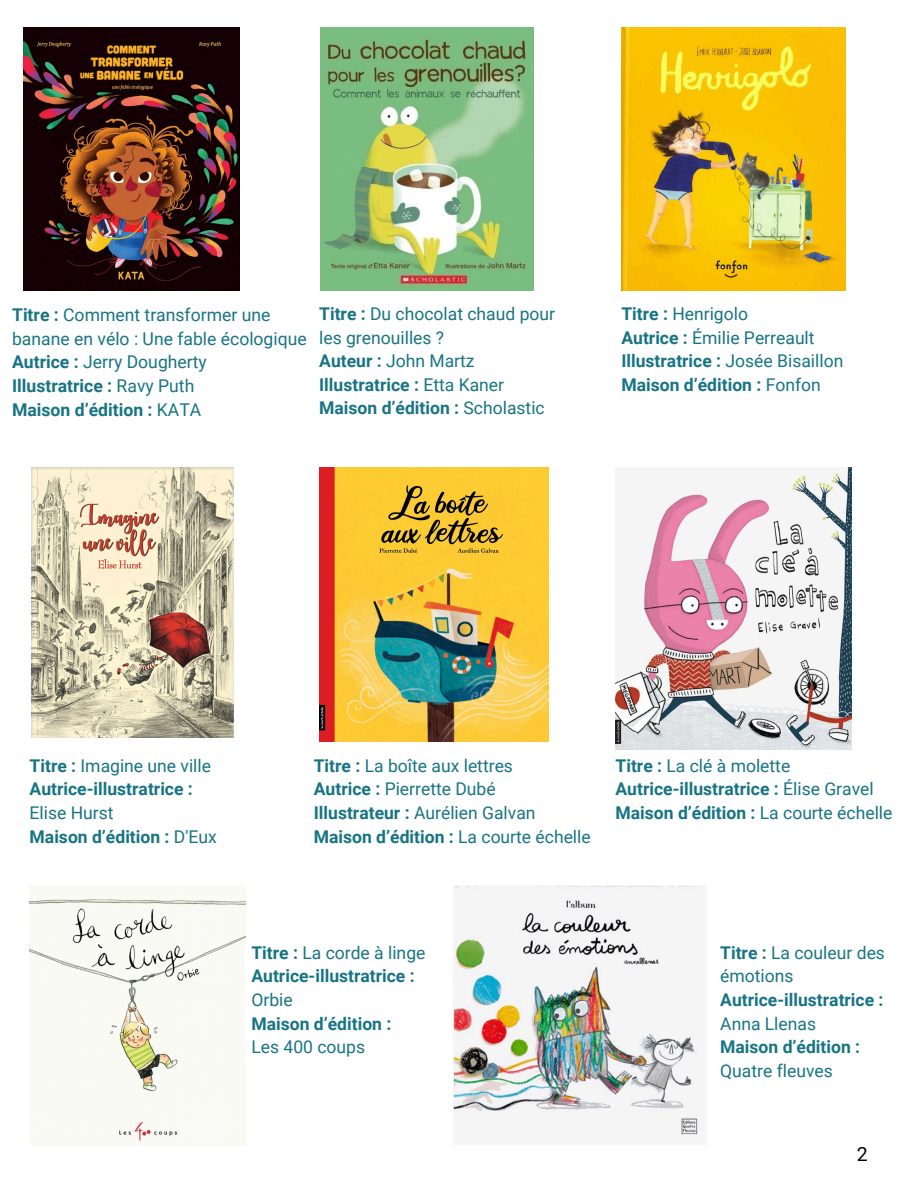
<style>
.page{position:relative;width:918px;height:1188px;background:#fff}
.page>*{position:absolute;margin:0;border:0;box-sizing:border-box;transform-origin:0 0}
.t1{font:19.5px "Roboto";color:#000}
.t2{font:700 17.55px/23.7px "Roboto";color:#187484}
.t3{font:17.55px/23.7px "Roboto";color:#187484}
.s1{font-weight:700}
.s2{font-weight:400}
</style>
<div class="page">
<img style="left:24px;top:27px;width:216px;height:263px">
<img style="left:320px;top:27px;width:213px;height:263px">
<img style="left:621px;top:27px;width:224px;height:263px">
<img style="left:31px;top:467px;width:203px;height:270px">
<img style="left:319px;top:467px;width:230px;height:275px">
<img style="left:616px;top:467px;width:236px;height:283px">
<img style="left:30px;top:889px;width:216px;height:254px">
<img style="left:453px;top:886px;width:246px;height:249px">
<svg style="left:83px;top:939px;width:163px;height:122px"></svg>
<p class="t3" style="left:12px;top:303px;width:296px"><span class="s1">Titre :</span> Comment transformer une banane en vélo : Une fable écologique<br><span class="s1">Autrice :</span> Jerry Dougherty<br><span class="s1">Illustratrice :</span> Ravy Puth<br><span class="s1">Maison d’édition :</span> KATA</p>
<p class="t3" style="left:319px;top:302px;width:237px"><span class="s1">Titre :</span> Du chocolat chaud pour les grenouilles ?<br><span class="s1">Auteur :</span> John Martz<br><span class="s1">Illustratrice :</span> Etta Kaner<br><span class="s1">Maison d’édition :</span> Scholastic</p>
<h1 class="t2" style="left:621px;top:302px;width:223px">Titre : <span class="s2">Henrigolo<br></span>Autrice : <span class="s2">Émilie Perreault<br></span>Illustratrice : <span class="s2">Josée Bisaillon<br></span>Maison d’édition : <span class="s2">Fonfon</span></h1>
<p class="t2" style="left:30px;top:754px;width:189px">Titre : <span class="s2">Imagine une ville<br></span>Autrice-illustratrice :<br><span class="s2">Elise Hurst<br></span>Maison d’édition : <span class="s2">D'Eux</span></p>
<p class="t3" style="left:314px;top:754px;width:278px"><span class="s1">Titre :</span> La boîte aux lettres<br><span class="s1">Autrice :</span> Pierrette Dubé<br><span class="s1">Illustrateur :</span> Aurélien Galvan<br><span class="s1">Maison d’édition :</span> La courte échelle</p>
<h1 class="t2" style="left:616px;top:754px;width:278px">Titre : <span class="s2">La clé à molette<br></span>Autrice-illustratrice : <span class="s2">Élise Gravel<br></span>Maison d’édition : <span class="s2">La courte échelle</span></h1>
<p class="t2" style="left:251px;top:941px;width:176px">Titre : <span class="s2">La corde à linge<br></span>Autrice-illustratrice :<br><span class="s2">Orbie<br></span>Maison d’édition :<br><span class="s2">Les 400 coups</span></p>
<h1 class="t2" style="left:720px;top:941px;width:166px">Titre : <span class="s2">La couleur des émotions<br></span>Autrice-illustratrice :<br><span class="s2">Anna Llenas<br></span>Maison d’édition :<br><span class="s2">Quatre fleuves</span></h1>
<p class="t1" style="left:857px;top:1143px;width:12px">2</p>
</div>
